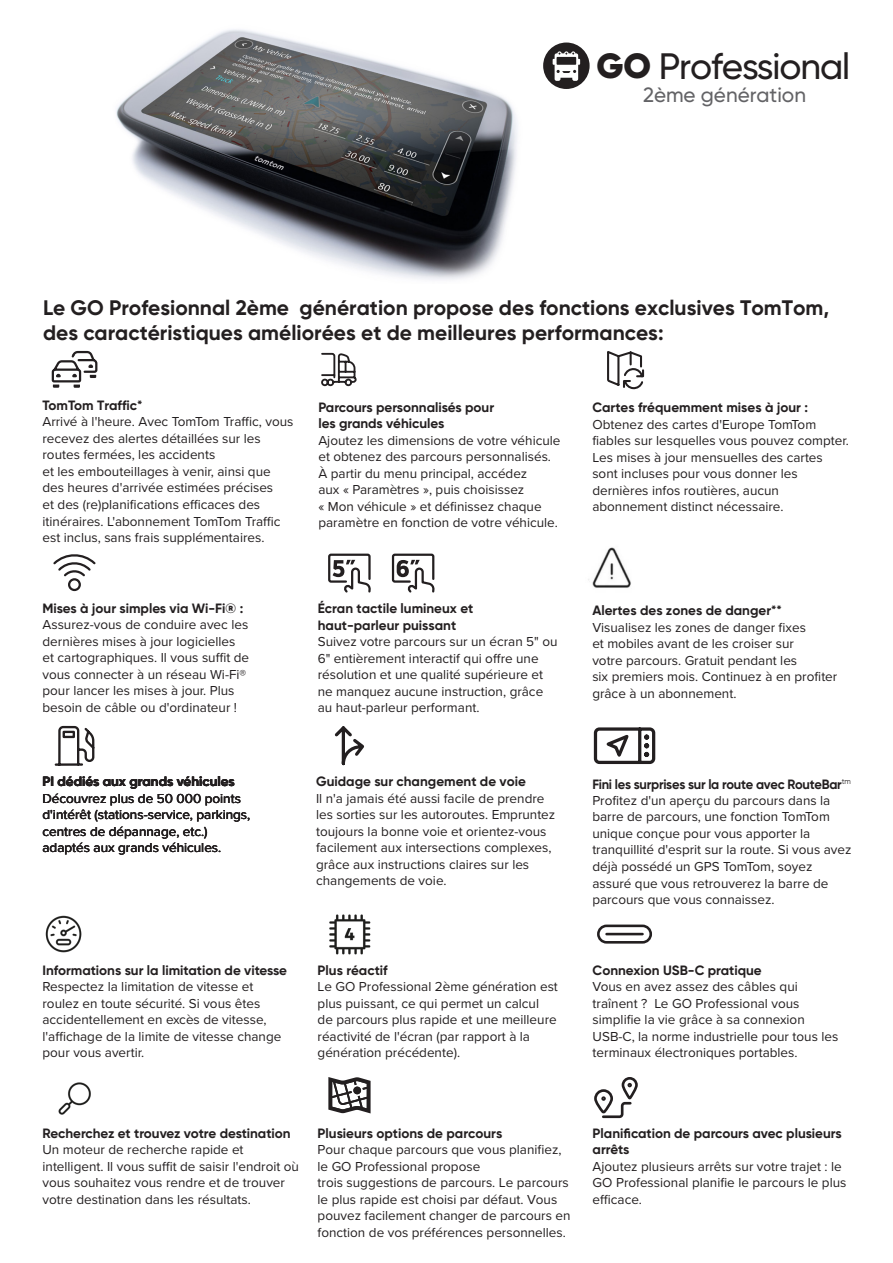
<style>
.page{position:relative;width:893px;height:1263px;background:#fff}
.page>*{position:absolute;margin:0;border:0;box-sizing:border-box;transform-origin:0 0}
.t1{font:500 36.75px "Gilroy";letter-spacing:-.03em;color:#231f20}
.t2{font:700 21px/25.2px "Gilroy";color:#231f20}
.t3{font:500 20.7px "Gilroy";color:#636366}
.t4{font:13.5px/16.5px "Proxima Nova";color:#231f20}
.t5{font:700 13.5px/16.5px "Gilroy";color:#231f20}
.s1{font-weight:900;font-size:34.95px}
.s2{font-family:"Gilroy";font-weight:700}
</style>
<div class="page">
<img style="left:116px;top:29px;width:448px;height:251px">
<div style="left:543px;top:43px;width:47px;height:46px;background:#231f20;border-radius:50%"></div>
<svg style="left:553px;top:51px;width:27px;height:30px"></svg>
<svg style="left:328px;top:1077px;width:43px;height:36px"></svg>
<div style="left:353px;top:1086px;width:8px;height:8px;background:#231f20;border-radius:50%"></div>
<img style="left:58px;top:1082px;width:33px;height:33px">
<svg style="left:53px;top:554px;width:43px;height:38px"></svg>
<svg style="left:328px;top:553px;width:43px;height:40px"></svg>
<svg style="left:391px;top:553px;width:44px;height:40px"></svg>
<svg style="left:51px;top:350px;width:47px;height:38px"></svg>
<svg style="left:607px;top:351px;width:38px;height:39px"></svg>
<svg style="left:321px;top:352px;width:36px;height:35px"></svg>
<svg style="left:335px;top:726px;width:29px;height:39px"></svg>
<svg style="left:593px;top:727px;width:63px;height:37px"></svg>
<svg style="left:54px;top:725px;width:41px;height:41px"></svg>
<div style="left:63px;top:731px;width:12px;height:7px;border:2px solid #231f20"></div>
<img style="left:329px;top:914px;width:42px;height:41px">
<svg style="left:597px;top:924px;width:55px;height:20px"></svg>
<img style="left:45px;top:915px;width:37px;height:38px">
<svg style="left:594px;top:1077px;width:44px;height:42px"></svg>
<img style="left:588px;top:547px;width:43px;height:41px">
<p class="t1" style="left:596px;top:43px;width:255px"><span class="s1">GO</span> Professional</p>
<p class="t3" style="left:643px;top:82px;width:164px">2ème génération</p>
<p class="t2" style="left:43px;top:295px;width:788px">Le GO Profesionnal 2ème génération propose des fonctions exclusives TomTom, des caractéristiques améliorées et de meilleures performances:</p>
<p class="t4" style="left:43px;top:397px;width:252px"><span class="s2">TomTom Traffic*<br></span>Arrivé à l'heure. Avec TomTom Traffic, vous recevez des alertes détaillées sur les routes fermées, les accidents<br>et les embouteillages à venir, ainsi que des heures d'arrivée estimées précises<br>et des (re)planifications efficaces des itinéraires. L'abonnement TomTom Traffic est inclus, sans frais supplémentaires.</p>
<p class="t4" style="left:43px;top:599px;width:208px"><span class="s2">Mises à jour simples via Wi-Fi® :<br></span>Assurez-vous de conduire avec les dernières mises à jour logicielles et cartographiques. Il vous suffit de vous connecter à un réseau Wi-Fi® pour lancer les mises à jour. Plus besoin de câble ou d'ordinateur !</p>
<p class="t5" style="left:318px;top:399px;width:177px">Parcours personnalisés pour les grands véhicules</p>
<p class="t4" style="left:318px;top:431px;width:244px">Ajoutez les dimensions de votre véhicule et obtenez des parcours personnalisés.<br>À partir du menu principal, accédez<br>aux « Paramètres », puis choisissez<br>« Mon véhicule » et définissez chaque paramètre en fonction de votre véhicule.</p>
<p class="t4" style="left:318px;top:600px;width:241px"><span class="s2">Écran tactile lumineux et haut-parleur puissant<br></span>Suivez votre parcours sur un écran 5" ou 6" entièrement interactif qui offre une résolution et une qualité supérieure et ne manquez aucune instruction, grâce au haut-parleur performant.</p>
<p class="t5" style="left:43px;top:773px;width:194px">PI dédiés aux grands véhicules</p>
<p class="t4" style="left:43px;top:789px;width:209px">Découvrez plus de 50 000 points d'intérêt (stations-service, parkings, centres de dépannage, etc.) adaptés aux grands véhicules.</p>
<p class="t5" style="left:316px;top:773px;width:211px">Guidage sur changement de voie</p>
<p class="t4" style="left:316px;top:789px;width:241px">Il n'a jamais été aussi facile de prendre les sorties sur les autoroutes. Empruntez toujours la bonne voie et orientez-vous facilement aux intersections complexes, grâce aux instructions claires sur les changements de voie.</p>
<p class="t5" style="left:43px;top:961px;width:246px">Informations sur la limitation de vitesse</p>
<p class="t4" style="left:43px;top:978px;width:240px">Respectez la limitation de vitesse et roulez en toute sécurité. Si vous êtes accidentellement en excès de vitesse, l'affichage de la limite de vitesse change pour vous avertir.</p>
<p class="t4" style="left:318px;top:961px;width:242px"><span class="s2">Plus réactif<br></span>Le GO Professional 2ème génération est plus puissant, ce qui permet un calcul<br>de parcours plus rapide et une meilleure réactivité de l'écran (par rapport à la génération précédente).</p>
<p class="t4" style="left:592px;top:399px;width:258px"><span class="s2">Cartes fréquemment mises à jour :<br></span>Obtenez des cartes d'Europe TomTom fiables sur lesquelles vous pouvez compter.<br>Les mises à jour mensuelles des cartes sont incluses pour vous donner les dernières infos routières, aucun abonnement distinct nécessaire.</p>
<p class="t4" style="left:592px;top:602px;width:247px"><span class="s2">Alertes des zones de danger** </span>Visualisez les zones de danger fixes<br>et mobiles avant de les croiser sur<br>votre parcours. Gratuit pendant les<br>six premiers mois. Continuez à en profiter grâce à un abonnement.</p>
<p class="t4" style="left:592px;top:775px;width:261px"><span class="s2">Fini les surprises sur la route avec RouteBar</span><sup>tm </sup>Profitez d'un aperçu du parcours dans la barre de parcours, une fonction TomTom unique conçue pour vous apporter la tranquillité d'esprit sur la route. Si vous avez déjà possédé un GPS TomTom, soyez assuré que vous retrouverez la barre de parcours que vous connaissez.</p>
<p class="t5" style="left:593px;top:961px;width:171px">Connexion USB-C pratique</p>
<p class="t4" style="left:593px;top:978px;width:247px">Vous en avez assez des câbles qui traînent ? Le GO Professional vous simplifie la vie grâce à sa connexion USB-C, la norme industrielle pour tous les terminaux électroniques portables.</p>
<p class="t5" style="left:43px;top:1125px;width:250px">Recherchez et trouvez votre destination</p>
<p class="t4" style="left:43px;top:1141px;width:258px">Un moteur de recherche rapide et intelligent. Il vous suffit de saisir l'endroit où vous souhaitez vous rendre et de trouver votre destination dans les résultats.</p>
<p class="t4" style="left:318px;top:1124px;width:254px"><span class="s2">Plusieurs options de parcours<br></span>Pour chaque parcours que vous planifiez, le GO Professional propose<br>trois suggestions de parcours. Le parcours le plus rapide est choisi par défaut. Vous pouvez facilement changer de parcours en fonction de vos préférences personnelles.</p>
<p class="t5" style="left:593px;top:1125px;width:251px">Planification de parcours avec plusieurs arrêts</p>
<p class="t4" style="left:593px;top:1157px;width:255px">Ajoutez plusieurs arrêts sur votre trajet : le<br>GO Professional planifie le parcours le plus efficace.</p>
</div>
